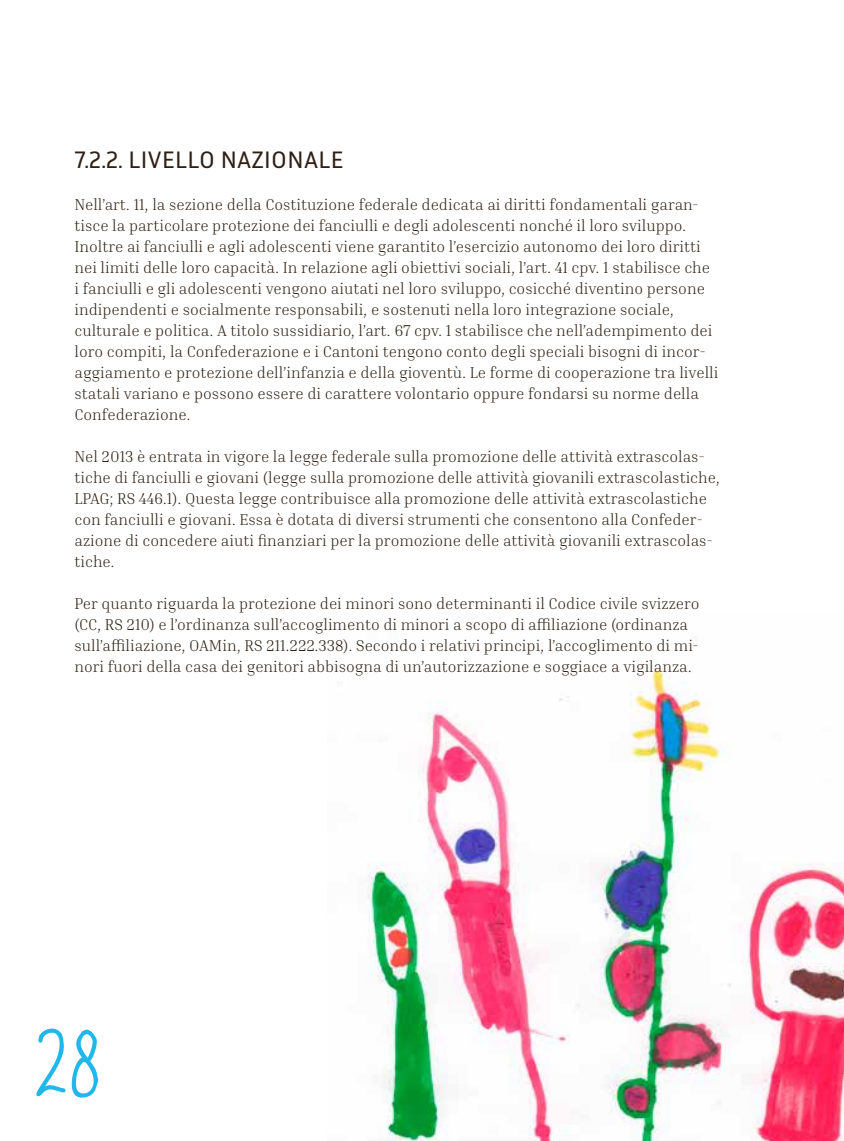
<style>
.page{position:relative;width:844px;height:1141px;background:#fff}
.page>*{position:absolute;margin:0;border:0;box-sizing:border-box;transform-origin:0 0}
.t1{font:105px "Kidtype";color:#22b7e9}
.t2{font:24.5px "Inria Sans";color:#2e2014}
.t3{font:300 15.75px/21px "Inria Serif";color:#2e2014}
</style>
<div class="page">
<img style="left:367px;top:639px;width:476px;height:502px">
<h2 class="t2" style="left:74px;top:144px;width:270px">7.2.2. LIVELLO NAZIONALE</h2>
<p class="t3" style="left:74px;top:194px;width:645px">Nell’art. 11, la sezione della Costituzione federale dedicata ai diritti fondamentali garan&shy;tisce la particolare protezione dei fanciulli e degli adolescenti nonché il loro sviluppo.<br>Inoltre ai fanciulli e agli adolescenti viene garantito l’esercizio autonomo dei loro diritti nei limiti delle loro capacità. In relazione agli obiettivi sociali, l’art. 41 cpv. 1 stabilisce che i fanciulli e gli adolescenti vengono aiutati nel loro sviluppo, cosicché diventino persone indipendenti e socialmente responsabili, e sostenuti nella loro integrazione sociale, culturale e politica. A titolo sussidiario, l’art. 67 cpv. 1 stabilisce che nell’adempimento dei loro compiti, la Confederazione e i Cantoni tengono conto degli speciali bisogni di incor&shy;aggiamento e protezione dell’infanzia e della gioventù. Le forme di cooperazione tra livelli statali variano e possono essere di carattere volontario oppure fondarsi su norme della Confederazione.</p>
<p class="t3" style="left:74px;top:446px;width:646px">Nel 2013 è entrata in vigore la legge federale sulla promozione delle attività extrascolas&shy;tiche di fanciulli e giovani (legge sulla promozione delle attività giovanili extrascolastiche, LPAG; RS 446.1). Questa legge contribuisce alla promozione delle attività extrascolastiche con fanciulli e giovani. Essa è dotata di diversi strumenti che consentono alla Confeder&shy;azione di concedere aiuti finanziari per la promozione delle attività giovanili extrascolas&shy;tiche.</p>
<p class="t3" style="left:74px;top:593px;width:626px">Per quanto riguarda la protezione dei minori sono determinanti il Codice civile svizzero (CC, RS 210) e l’ordinanza sull’accoglimento di minori a scopo di affiliazione (ordinanza sull’affiliazione, OAMin, RS 211.222.338). Secondo i relativi principi, l’accoglimento di mi&shy;nori fuori della casa dei genitori abbisogna di un’autorizzazione e soggiace a vigilanza.</p>
<h1 class="t1" style="left:35px;top:986px;width:67px">28</h1>
</div>
